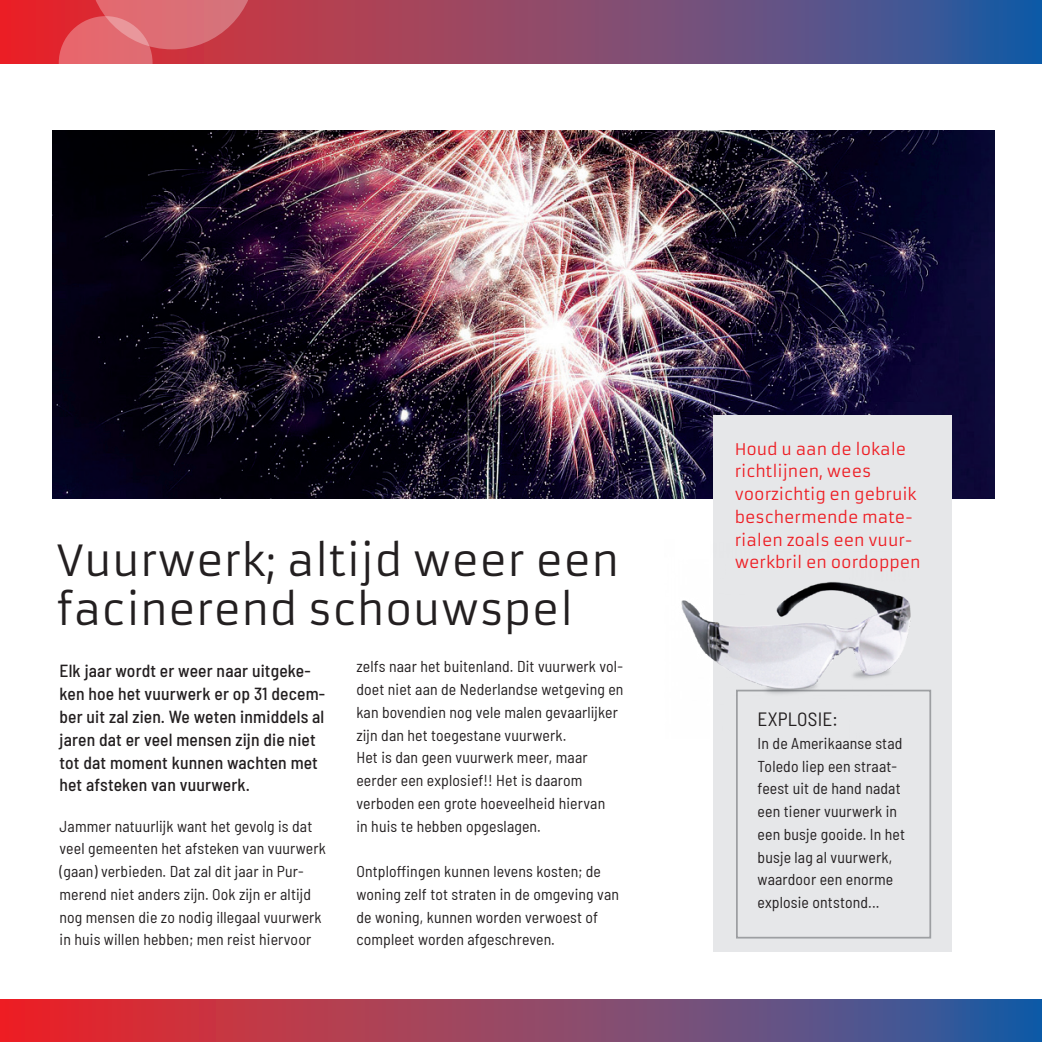
<style>
.page{position:relative;width:1042px;height:1042px;background:#fff}
.page>*{position:absolute;margin:0;border:0;box-sizing:border-box;transform-origin:0 0}
.t1{font:42px/49px "Armata";color:#231f20}
.Bodytekst{font:semi-condensed 19.25px "Barlow";letter-spacing:.01em;color:#231f20}
.Intro{font:500 semi-condensed 17.5px/22.8px "Barlow";letter-spacing:.01em;color:#231f20}
.Bodytekst-2{font:semi-condensed 15.75px/22.8px "Barlow";letter-spacing:.01em;color:#231f20}
.Streamer{font:15.75px/22.8px "Armata";letter-spacing:-.005em;color:#ee1d23}
</style>
<div class="page">
<img style="left:53px;top:130px;width:941px;height:369px">
<svg style="left:0;top:0;width:1042px;height:63px;background:#81496e"></svg>
<svg style="left:0;top:1000px;width:1042px;height:42px;background:#8f4465"></svg>
<svg style="left:88px;top:0;width:167px;height:49px;background:#d66069"></svg>
<svg style="left:59px;top:16px;width:94px;height:94px"></svg>
<div style="left:713px;top:415px;width:238px;height:537px;background:#e6e7e9"></div>
<div style="left:736px;top:690px;width:195px;height:248px;border:2px solid #9d9fa2"></div>
<img style="left:681px;top:582px;width:229px;height:156px">
<p class="t1" style="left:56px;top:536px;width:565px">Vuurwerk; altijd weer een facinerend schouwspel</p>
<p class="Intro" style="left:60px;top:658px;width:267px">Elk jaar wordt er weer naar uitgeke&shy;ken hoe het vuurwerk er op 31 decem&shy;ber uit zal zien. We weten inmiddels al jaren dat er veel mensen zijn die niet tot dat moment kunnen wachten met het afsteken van vuurwerk.</p>
<p class="Bodytekst-2" style="left:60px;top:813px;width:268px">Jammer natuurlijk want het gevolg is dat veel gemeenten het afsteken van vuurwerk (gaan) verbieden. Dat zal dit jaar in Pur&shy;merend niet anders zijn. Ook zijn er altijd nog mensen die zo nodig illegaal vuurwerk in huis willen hebben; men reist hiervoor</p>
<p class="Bodytekst-2" style="left:356px;top:654px;width:269px">zelfs naar het buitenland. Dit vuurwerk vol&shy;doet niet aan de Nederlandse wetgeving en kan bovendien nog vele malen gevaarlijker zijn dan het toegestane vuurwerk.<br>Het is dan geen vuurwerk meer, maar eerder een explosief!! Het is daarom verboden een grote hoeveelheid hiervan<br>in huis te hebben opgeslagen.</p>
<p class="Bodytekst-2" style="left:356px;top:859px;width:264px">Ontploffingen kunnen levens kosten; de woning zelf tot straten in de omgeving van de woning, kunnen worden verwoest of compleet worden afgeschreven.</p>
<p class="Streamer" style="left:735px;top:437px;width:187px">Houd u aan de lokale richtlijnen, wees voorzichtig en gebruik beschermende mate&shy;rialen zoals een vuur&shy;werkbril en oordoppen</p>
<p class="Bodytekst" style="left:757px;top:705px;width:82px">EXPLOSIE:</p>
<p class="Bodytekst-2" style="left:757px;top:731px;width:149px">In de Amerikaanse stad<br>Toledo liep een straat&shy;feest uit de hand nadat een tiener vuurwerk in een busje gooide. In het busje lag al vuurwerk, waardoor een enorme explosie ontstond...</p>
</div>
